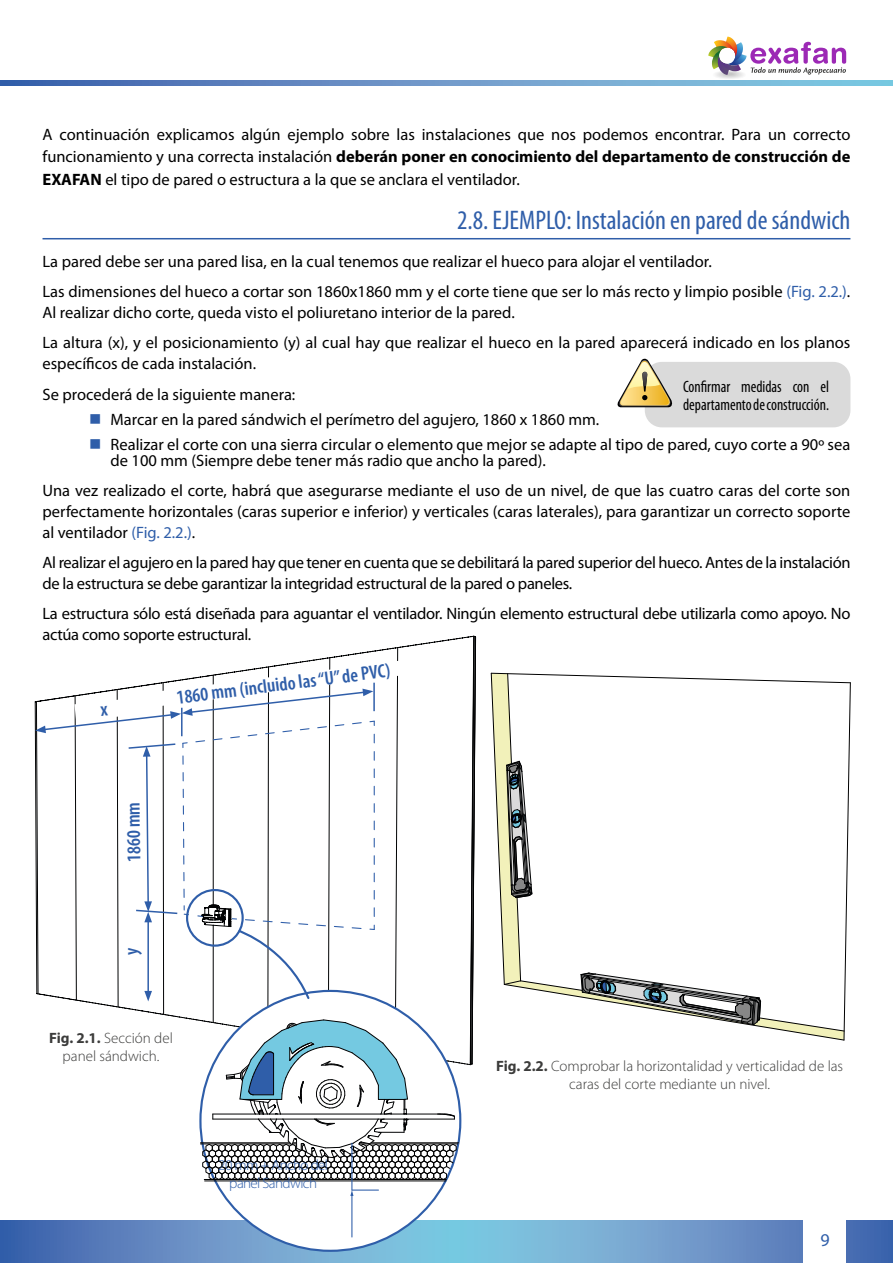
<style>
.page{position:relative;width:893px;height:1263px;background:#fff}
.page>*{position:absolute;margin:0;border:0;box-sizing:border-box;transform-origin:0 0}
.t1{font:condensed 27px "Myriad Pro";color:#2f5ea9}
.t2{font:600 condensed 19.5px "Myriad Pro";color:#2f5ea9}
.t3{font:18px "Myriad Pro";color:#2f5ea9}
.t4{font:16.5px/29.5px "Myriad Pro";color:#000}
.t5{font:16.5px/21px "Myriad Pro";letter-spacing:-.02em;color:#000}
.t6{font:condensed 16.5px/18px "Myriad Pro";color:#000;scale:.94 1}
.t7{font:300 15px/18px "Myriad Pro";color:#3c3c3b;text-align:center}
.t8{font:300 15px/18px "Myriad Pro";letter-spacing:-.04em;color:#2f5ea9;text-align:center}
.s1{font-weight:700}
.s2{color:#2f5ea9}
</style>
<div class="page">
<svg style="left:1px;top:1220px;width:892px;height:43px;background:#6999c9"></svg>
<svg style="left:1px;top:81px;width:892px;height:4px;background:#6898c8"></svg>
<div style="left:804px;top:1218px;width:42px;height:45px;background:#fff"></div>
<hr style="left:0;top:1220px;width:1px;height:43px;background:#305da9">
<svg style="left:491px;top:673px;width:360px;height:367px"></svg>
<div style="left:200px;top:991px;width:260px;height:260px;background:#fff;border-radius:50%"></div>
<hr style="left:205px;top:1181px;width:241px;height:1px;background:#000">
<hr style="left:351px;top:1143px;width:1px;height:47px;background:#2f5ea9">
<hr style="left:351px;top:1195px;width:1px;height:42px;background:#2f5ea9">
<svg style="left:350px;top:1189px;width:28px;height:7px"></svg>
<div style="left:714px;top:71px;width:31px;height:8px;background:#f8f8f8;border-radius:50%"></div>
<div style="left:716px;top:71px;width:27px;height:7px;background:#f2f2f2;border-radius:50%"></div>
<div style="left:716px;top:71px;width:26px;height:7px;background:#f0f0f0;border-radius:50%"></div>
<div style="left:717px;top:71px;width:24px;height:7px;background:#ebebeb;border-radius:50%"></div>
<div style="left:718px;top:72px;width:23px;height:6px;background:#e9e9e9;border-radius:50%"></div>
<div style="left:719px;top:72px;width:21px;height:5px;background:#e5e5e5;border-radius:50%"></div>
<div style="left:721px;top:72px;width:17px;height:5px;background:#dedede;border-radius:50%"></div>
<svg style="left:708px;top:37px;width:138px;height:39px"></svg>
<hr style="left:43px;top:238px;width:807px;height:1px;background:#2f5ea9">
<div style="left:645px;top:362px;width:205px;height:65px;background:#dadada;border-radius:17px"></div>
<svg style="left:617px;top:358px;width:56px;height:49px"></svg>
<svg style="left:35px;top:636px;width:441px;height:544px"></svg>
<p class="t4" style="left:43px;top:123px;width:809px;line-height:22.5px;text-align:justify">A continuación explicamos algún ejemplo sobre las instalaciones que nos podemos encontrar. Para un correcto funcionamiento y una correcta instalación <span class="s1">deberán poner en conocimiento del departamento de construcción de EXAFAN</span> el tipo de pared o estructura a la que se anclara el ventilador.</p>
<h1 class="t1" style="left:457px;top:204px;width:395px">2.8. EJEMPLO: Instalación en pared de sándwich</h1>
<p class="t4" style="left:43px;top:247px;width:809px">La pared debe ser una pared lisa, en la cual tenemos que realizar el hueco para alojar el ventilador.<br>Las dimensiones del hueco a cortar son 1860x1860 mm y el corte tiene que ser lo más recto y limpio posible <span class="s2">(Fig. 2.2.)</span>.</p>
<p class="t4" style="left:43px;top:297px;width:809px">Al realizar dicho corte, queda visto el poliuretano interior de la pared.<br>La altura (x), y el posicionamiento (y) al cual hay que realizar el hueco en la pared aparecerá indicado en los planos</p>
<p class="t4" style="left:43px;top:347px;width:254px;line-height:31px">específicos de cada instalación.<br>Se procederá de la siguiente manera:</p>
<p class="t4" style="left:111px;top:406px;width:741px;line-height:25px">Marcar en la pared sándwich el perímetro del agujero, 1860 x 1860 mm.<br>Realizar el corte con una sierra circular o elemento que mejor se adapte al tipo de pared, cuyo corte a 90º sea</p>
<p class="t4" style="left:42px;top:445px;width:809px;text-indent:68px">de 100 mm (Siempre debe tener más radio que ancho la pared).<br>Una vez realizado el corte, habrá que asegurarse mediante el uso de un nivel, de que las cuatro caras del corte son</p>
<p class="t4" style="left:42px;top:500px;width:809px;line-height:21px">perfectamente horizontales (caras superior e inferior) y verticales (caras laterales), para garantizar un correcto soporte al ventilador <span class="s2">(Fig. 2.2.)</span>.</p>
<p class="t6" style="left:683px;top:377px;width:157px">Confirmar medidas con el departamento de construcción.</p>
<p class="t5" style="left:43px;top:552px;width:809px">Al realizar el agujero en la pared hay que tener en cuenta que se debilitará la pared superior del hueco. Antes de la instalación de la estructura se debe garantizar la integridad estructural de la pared o paneles.</p>
<p class="t5" style="left:43px;top:603px;width:809px">La estructura sólo está diseñada para aguantar el ventilador. Ningún elemento estructural debe utilizarla como apoyo. No actúa como soporte estructural.</p>
<p class="t2" style="left:175px;top:686px;width:217px;rotate:-7deg">1860 mm (incluido las “U” de PVC)</p>
<p class="t2" style="left:123px;top:862px;width:62px;rotate:-91deg">1860 mm</p>
<p class="t2" style="left:121px;top:954px;width:9px;rotate:-90deg">y</p>
<p class="t7" style="left:49px;top:1030px;width:125px"><span class="s1">Fig. 2.1.</span> Sección del panel sándwich.</p>
<p class="t8" style="left:218px;top:1156px;width:111px">20 mm + Ancho del panel Sandwich</p>
<p class="t7" style="left:496px;top:1057px;width:348px"><span class="s1">Fig. 2.2.</span> Comprobar la horizontalidad y verticalidad de las caras del corte mediante un nivel.</p>
<p class="t3" style="left:820px;top:1229px;width:11px">9</p>
</div>
